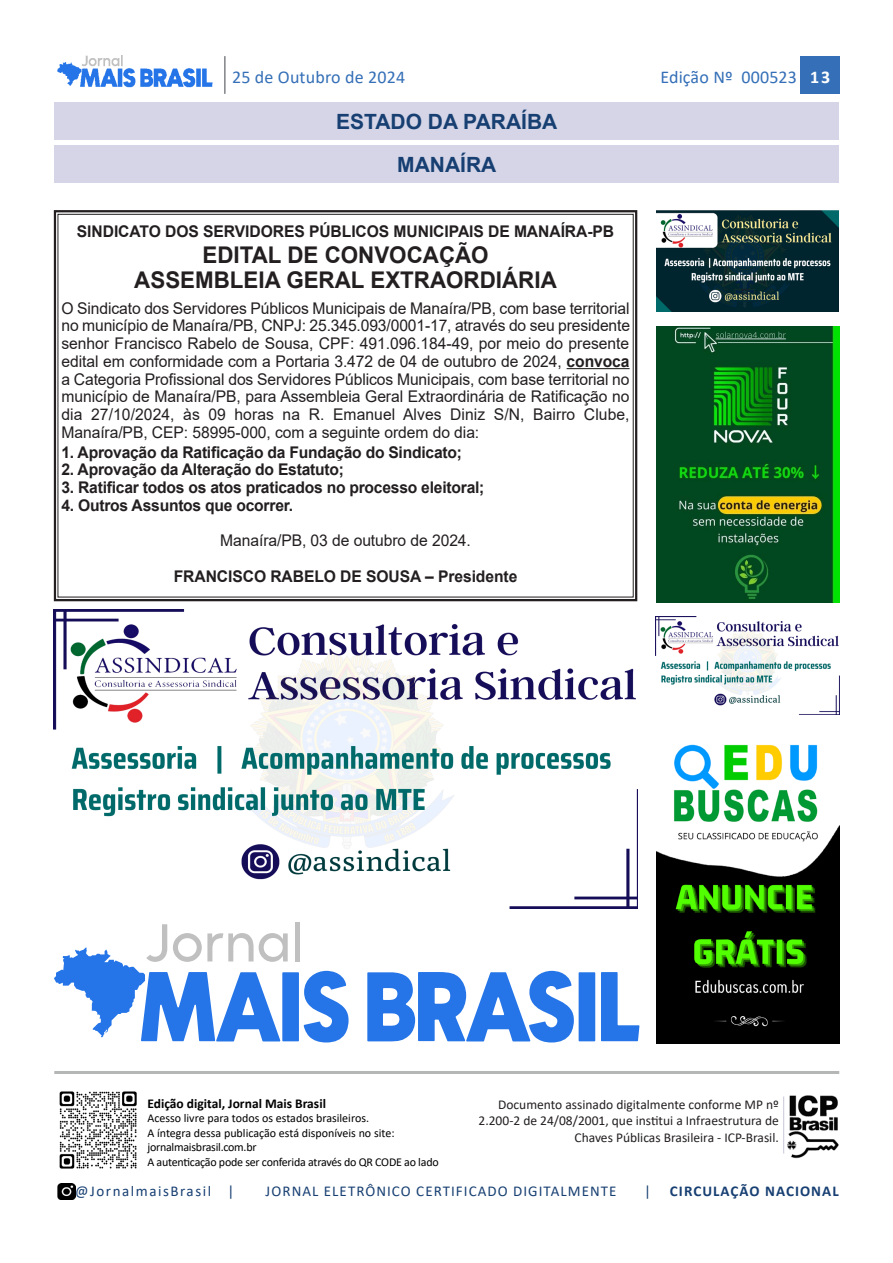
<style>
.page{position:relative;width:893px;height:1263px;background:#fff}
.page>*{position:absolute;margin:0;border:0;box-sizing:border-box;transform-origin:0 0}
.t1{font:700 22.95px/24.5px "Arial";color:#231f20;text-align:center}
.t2{font:700 21px/43px "Arial";color:#173f72;text-align:center}
.t3{font:18px "Calibri";letter-spacing:.01em;color:#346fb7}
.t4{font:16.05px/17.7px "Arial";letter-spacing:-.005em;color:#231f20;text-align:justify}
.t5{font:700 16.05px "Arial";letter-spacing:-.015em;color:#231f20}
.t6{font:15px "Calibri";letter-spacing:.07em;color:#173f72}
.t7{font:15px "Calibri";letter-spacing:.105em;color:#173f72}
.t8{font:700 15px "Calibri";letter-spacing:.07em;color:#173f72}
.t9{font:13.5px/16.2px "Calibri";color:#231f20;text-align:right}
.t10{font:700 13.5px "Calibri";color:#000}
.t11{font:12px/14.4px "Calibri";letter-spacing:-.01em;color:#000}
.s1{font-weight:700;color:#fff}
.s2{font-weight:700}
</style>
<div class="page">
<div style="left:800px;top:56px;width:40px;height:38px;background:#346fb7"></div>
<hr style="left:224px;top:56px;width:2px;height:38px;background:#808285">
<img style="left:57px;top:56px;width:156px;height:32px">
<img style="left:59px;top:1091px;width:78px;height:78px">
<img style="left:57px;top:1184px;width:18px;height:16px">
<hr style="left:54px;top:1071px;width:785px;height:3px;background:#b5b6b6">
<img style="left:783px;top:1095px;width:56px;height:64px">
<hr style="left:783px;top:1096px;width:1px;height:57px;background:#c7c7d9">
<div style="left:54px;top:102px;width:785px;height:38px;background:#d5d5e7"></div>
<div style="left:54px;top:145px;width:785px;height:38px;background:#d5d5e7"></div>
<img style="left:657px;top:744px;width:182px;height:299px">
<img style="left:656px;top:210px;width:183px;height:102px">
<img style="left:656px;top:326px;width:184px;height:277px">
<img style="left:656px;top:616px;width:183px;height:99px">
<div style="left:54px;top:210px;width:583px;height:391px;border:2px solid #231f20"></div>
<hr style="left:567px;top:368px;width:63px;height:1px;background:#231f20">
<img style="left:53px;top:609px;width:585px;height:300px">
<div style="left:295px;top:922px;width:5px;height:39px;background:#c0c0c0"></div>
<svg style="left:54px;top:924px;width:234px;height:117px"></svg>
<div style="left:282px;top:972px;width:17px;height:69px;background:#2575e8"></div>
<svg style="left:304px;top:971px;width:45px;height:71px"></svg>
<svg style="left:367px;top:971px;width:207px;height:71px"></svg>
<div style="left:579px;top:972px;width:16px;height:69px;background:#2575e8"></div>
<svg style="left:601px;top:972px;width:38px;height:69px"></svg>
<p class="t3" style="left:232px;top:65px;width:175px">25 de Outubro de 2024</p>
<p class="t3" style="left:660px;top:65px;width:172px">Edição Nº 000523 <span class="s1">13</span></p>
<h2 class="t2" style="left:336px;top:100px;width:223px">ESTADO DA PARAÍBA<br>MANAÍRA</h2>
<p class="t5" style="left:77px;top:220px;width:539px">SINDICATO DOS SERVIDORES PÚBLICOS MUNICIPAIS DE MANAÍRA-PB</p>
<h1 class="t1" style="left:134px;top:243px;width:424px">EDITAL DE CONVOCAÇÃO<br>ASSEMBLEIA GERAL EXTRAORDIÁRIA</h1>
<p class="t4" style="left:61px;top:299px;width:570px">O Sindicato dos Servidores Públicos Municipais de Manaíra/PB, com base territorial no município de Manaíra/PB, CNPJ: 25.345.093/0001-17, através do seu presidente senhor Francisco Rabelo de Sousa, CPF: 491.096.184-49, por meio do presente edital em conformidade com a Portaria 3.472 de 04 de outubro de 2024, <span class="s2">convoca </span>a Categoria Profissional dos Servidores Públicos Municipais, com base territorial no município de Manaíra/PB, para Assembleia Geral Extraordinária de Ratificação no dia 27/10/2024, às 09 horas na R. Emanuel Alves Diniz S/N, Bairro Clube, Manaíra/PB, CEP: 58995-000, com a seguinte ordem do dia:</p>
<p class="t5" style="left:61px;top:441px;width:402px">1. Aprovação da Ratificação da Fundação do Sindicato;</p>
<p class="t5" style="left:61px;top:458px;width:284px">2. Aprovação da Alteração do Estatuto;</p>
<p class="t5" style="left:61px;top:476px;width:424px">3. Ratificar todos os atos praticados no processo eleitoral;</p>
<p class="t5" style="left:61px;top:494px;width:233px">4. Outros Assuntos que ocorrer.</p>
<p class="t4" style="left:220px;top:532px;width:252px">Manaíra/PB, 03 de outubro de 2024.</p>
<p class="t5" style="left:174px;top:565px;width:345px">FRANCISCO RABELO DE SOUSA – Presidente</p>
<p class="t10" style="left:147px;top:1094px;width:180px">Edição digital, Jornal Mais Brasil</p>
<p class="t11" style="left:147px;top:1111px;width:293px">Acesso livre para todos os estados brasileiros.<br>A íntegra dessa publicação está disponíveis no site: jornalmaisbrasil.com.br<br>A autenticação pode ser conferida através do QR CODE ao lado</p>
<p class="t9" style="left:479px;top:1096px;width:302px">Documento assinado digitalmente conforme MP nº<br>2.200-2 de 24/08/2001, que institui a Infraestrutura de<br>Chaves Públicas Brasileira - ICP-Brasil.</p>
<p class="t7" style="left:75px;top:1181px;width:161px">@JornalmaisBrasil |</p>
<p class="t6" style="left:266px;top:1181px;width:352px">JORNAL ELETRÔNICO CERTIFICADO DIGITALMENTE</p>
<p class="t6" style="left:644px;top:1181px;width:8px">|</p>
<p class="t8" style="left:670px;top:1181px;width:170px">CIRCULAÇÃO NACIONAL</p>
</div>
